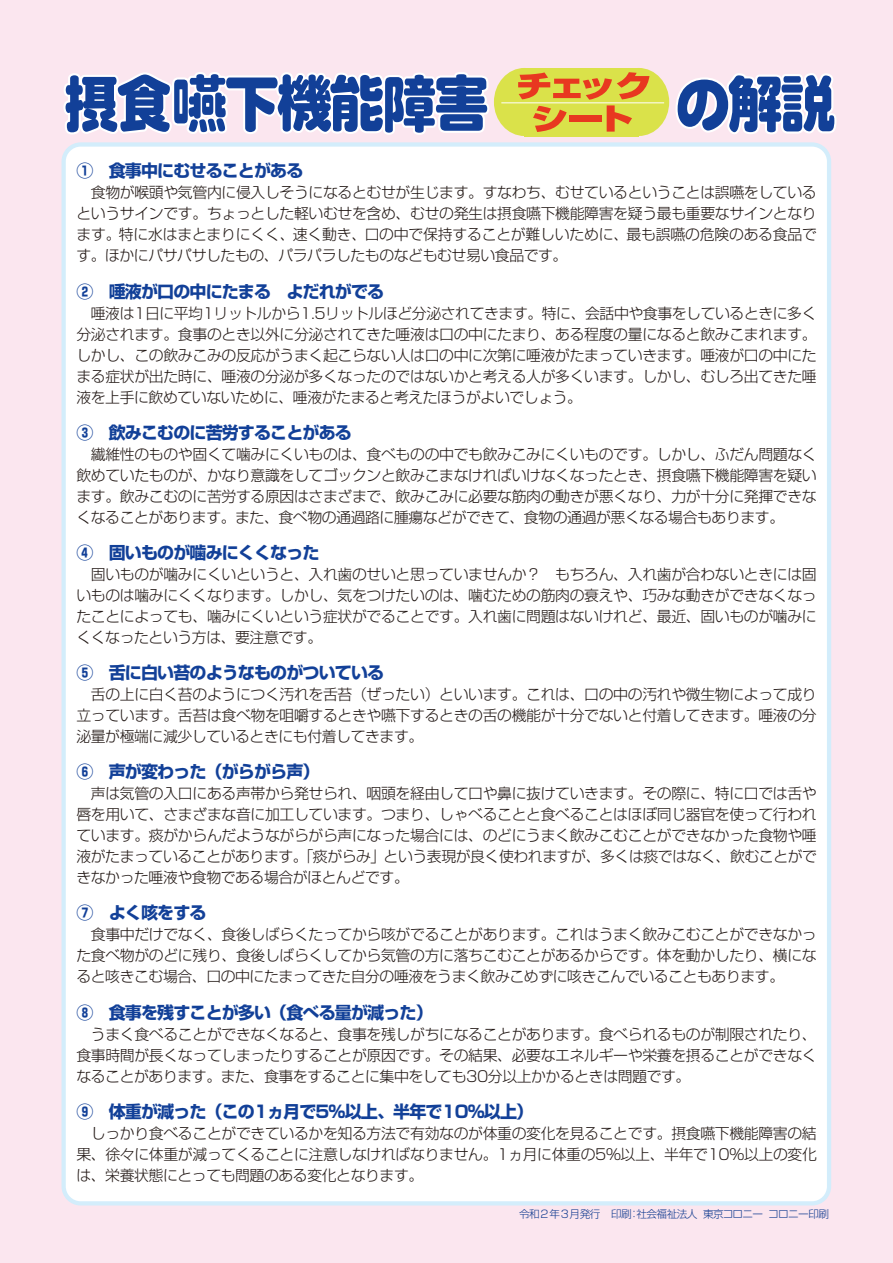
<style>
.page{position:relative;width:893px;height:1263px;background:#fbe6ef}
.page>*{position:absolute;margin:0;border:0;box-sizing:border-box;transform-origin:0 0}
.t1{font:61.65px "NIS R10 83 pv RKSJ H";letter-spacing:-.05em;color:#124098;scale:.9 1}
.t2{font:700 16.95px "Shin Go Pro";letter-spacing:-.05em;color:#124098}
.t3{font:300 14.85px/21px "Shin Go Pro";letter-spacing:-.03em;color:#221815;text-align:justify}
.t4{font:300 10.65px "Shin Go Pro";letter-spacing:-.05em;color:#113b90}
</style>
<div class="page">
<div style="left:494px;top:68px;width:61px;height:68px;background:#dae24a;border-radius:50%"></div>
<div style="left:608px;top:68px;width:61px;height:68px;background:#dae24a;border-radius:50%"></div>
<svg style="left:675px;top:73px;width:162px;height:61px"></svg>
<div style="left:524px;top:68px;width:115px;height:68px;background:#dae24a"></div>
<svg style="left:518px;top:72px;width:131px;height:60px"></svg>
<hr style="left:501px;top:102px;width:163px;height:1px;background:#fff">
<div style="left:64px;top:144px;width:765px;height:1059px;background:#fff;border-radius:17px"></div>
<svg style="left:62px;top:72px;width:431px;height:86px"></svg>
<h1 class="t1" style="left:64px;top:65px;width:474px">摂食嚥下機能障害</h1>
<p class="t2" style="left:76px;top:158px;width:229px">①　食事中にむせることがある</p>
<p class="t3" style="left:76px;top:181px;width:742px">　食物が喉頭や気管内に侵入しそうになるとむせが生じます。すなわち、むせているということは誤嚥をしているというサインです。ちょっとした軽いむせを含め、むせの発生は摂食嚥下機能障害を疑う最も重要なサインとなります。特に水はまとまりにくく、速く動き、口の中で保持することが難しいために、最も誤嚥の危険のある食品です。ほかにパサパサしたもの、パラパラしたものなどもむせ易い食品です。</p>
<p class="t2" style="left:76px;top:278px;width:309px">②　唾液が口の中にたまる　よだれがでる</p>
<p class="t3" style="left:76px;top:301px;width:742px">　唾液は1日に平均1リットルから1.5リットルほど分泌されてきます。特に、会話中や食事をしているときに多く分泌されます。食事のとき以外に分泌されてきた唾液は口の中にたまり、ある程度の量になると飲みこまれます。しかし、この飲みこみの反応がうまく起こらない人は口の中に次第に唾液がたまっていきます。唾液が口の中にたまる症状が出た時に、唾液の分泌が多くなったのではないかと考える人が多くいます。しかし、むしろ出てきた唾液を上手に飲めていないために、唾液がたまると考えたほうがよいでしょう。</p>
<p class="t2" style="left:76px;top:419px;width:277px">③　飲みこむのに苦労することがある</p>
<p class="t3" style="left:76px;top:442px;width:742px">　繊維性のものや固くて噛みにくいものは、食べものの中でも飲みこみにくいものです。しかし、ふだん問題なく飲めていたものが、かなり意識をしてゴックンと飲みこまなければいけなくなったとき、摂食嚥下機能障害を疑います。飲みこむのに苦労する原因はさまざまで、飲みこみに必要な筋肉の動きが悪くなり、力が十分に発揮できなくなることがあります。また、食べ物の通過路に腫瘍などができて、食物の通過が悪くなる場合もあります。</p>
<p class="t2" style="left:76px;top:539px;width:245px">④　固いものが噛みにくくなった</p>
<p class="t3" style="left:76px;top:562px;width:742px">　固いものが噛みにくいというと、入れ歯のせいと思っていませんか？　もちろん、入れ歯が合わないときには固いものは噛みにくくなります。しかし、気をつけたいのは、噛むための筋肉の衰えや、巧みな動きができなくなったことによっても、噛みにくいという症状がでることです。入れ歯に問題はないけれど、最近、固いものが噛みにくくなったという方は、要注意です。</p>
<p class="t2" style="left:76px;top:659px;width:309px">⑤　舌に白い苔のようなものがついている</p>
<p class="t3" style="left:76px;top:682px;width:742px">　舌の上に白く苔のようにつく汚れを舌苔（ぜったい）といいます。これは、口の中の汚れや微生物によって成り立っています。舌苔は食べ物を咀嚼するときや嚥下するときの舌の機能が十分でないと付着してきます。唾液の分泌量が極端に減少しているときにも付着してきます。</p>
<p class="t2" style="left:76px;top:758px;width:245px">⑥　声が変わった（がらがら声）</p>
<p class="t3" style="left:76px;top:781px;width:742px">　声は気管の入口にある声帯から発せられ、咽頭を経由して口や鼻に抜けていきます。その際に、特に口では舌や唇を用いて、さまざまな音に加工しています。つまり、しゃべることと食べることはほぼ同じ器官を使って行われています。痰がからんだようながらがら声になった場合には、のどにうまく飲みこむことができなかった食物や唾液がたまっていることがあります。「痰がらみ」という表現が良く使われますが、多くは痰ではなく、飲むことができなかった唾液や食物である場合がほとんどです。</p>
<p class="t2" style="left:76px;top:899px;width:132px">⑦　よく咳をする</p>
<p class="t3" style="left:76px;top:922px;width:742px">　食事中だけでなく、食後しばらくたってから咳がでることがあります。これはうまく飲みこむことができなかった食べ物がのどに残り、食後しばらくしてから気管の方に落ちこむことがあるからです。体を動かしたり、横になると咳きこむ場合、口の中にたまってきた自分の唾液をうまく飲みこめずに咳きこんでいることもあります。</p>
<p class="t2" style="left:76px;top:999px;width:358px">⑧　食事を残すことが多い（食べる量が減った）</p>
<p class="t3" style="left:76px;top:1022px;width:742px">　うまく食べることができなくなると、食事を残しがちになることがあります。食べられるものが制限されたり、食事時間が長くなってしまったりすることが原因です。その結果、必要なエネルギーや栄養を摂ることができなくなることがあります。また、食事をすることに集中をしても30分以上かかるときは問題です。</p>
<p class="t2" style="left:76px;top:1098px;width:458px">⑨　体重が減った（この1ヵ月で5％以上、半年で10％以上）</p>
<p class="t3" style="left:76px;top:1121px;width:742px">　しっかり食べることができているかを知る方法で有効なのが体重の変化を見ることです。摂食嚥下機能障害の結果、徐々に体重が減ってくることに注意しなければなりません。1ヵ月に体重の5％以上、半年で10％以上の変化は、栄養状態にとっても問題のある変化となります。</p>
<h1 class="t1" style="left:675px;top:65px;width:180px">の解説</h1>
<p class="t4" style="left:519px;top:1205px;width:311px">令和２年３月発行 印刷：社会福祉法人 東京コロニーコロニー印刷</p>
</div>
